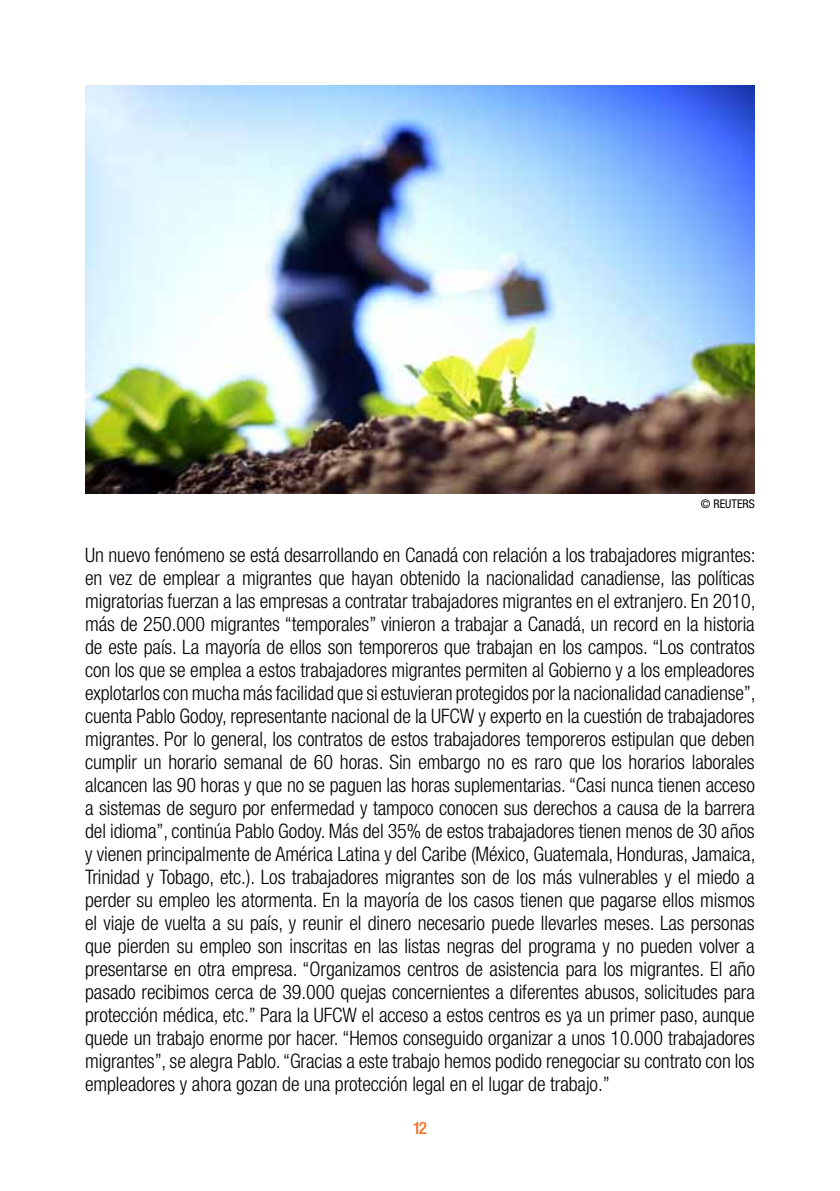
<style>
.page{position:relative;width:840px;height:1191px;background:#fff}
.page>*{position:absolute;margin:0;border:0;box-sizing:border-box;transform-origin:0 0}
.t1{font:300 condensed 20px/23px "Helvetica Neue LT Std";letter-spacing:-.005em;color:#000;text-align:justify}
.t2{font:500 condensed 17px "Helvetica Neue LT Std";color:#f37124}
.t3{font:condensed 12px "Helvetica Neue LT Std";color:#000}
</style>
<div class="page">
<img style="left:85px;top:85px;width:669px;height:408px">
<p class="t3" style="left:700px;top:496px;width:55px">© REUTERS</p>
<p class="t1" style="left:85px;top:543px;width:671px">Un nuevo fenómeno se está desarrollando en Canadá con relación a los trabajadores migrantes: en vez de emplear a migrantes que hayan obtenido la nacionalidad canadiense, las políticas migratorias fuerzan a las empresas a contratar trabajadores migrantes en el extranjero. En 2010, más de 250.000 migrantes “temporales” vinieron a trabajar a Canadá, un record en la historia de este país. La mayoría de ellos son temporeros que trabajan en los campos. “Los contratos con los que se emplea a estos trabajadores migrantes permiten al Gobierno y a los empleadores explotarlos con mucha más facilidad que si estuvieran protegidos por la nacionalidad canadiense”, cuenta Pablo Godoy, representante nacional de la UFCW y experto en la cuestión de trabajadores migrantes. Por lo general, los contratos de estos trabajadores temporeros estipulan que deben cumplir un horario semanal de 60 horas. Sin embargo no es raro que los horarios laborales alcancen las 90 horas y que no se paguen las horas suplementarias. “Casi nunca tienen acceso a sistemas de seguro por enfermedad y tampoco conocen sus derechos a causa de la barrera del idioma”, continúa Pablo Godoy. Más del 35% de estos trabajadores tienen menos de 30 años y vienen principalmente de América Latina y del Caribe (México, Guatemala, Honduras, Jamaica, Trinidad y Tobago, etc.). Los trabajadores migrantes son de los más vulnerables y el miedo a perder su empleo les atormenta. En la mayoría de los casos tienen que pagarse ellos mismos el viaje de vuelta a su país, y reunir el dinero necesario puede llevarles meses. Las personas que pierden su empleo son inscritas en las listas negras del programa y no pueden volver a presentarse en otra empresa. “Organizamos centros de asistencia para los migrantes. El año pasado recibimos cerca de 39.000 quejas concernientes a diferentes abusos, solicitudes para protección médica, etc.” Para la UFCW el acceso a estos centros es ya un primer paso, aunque quede un trabajo enorme por hacer. “Hemos conseguido organizar a unos 10.000 trabajadores migrantes”, se alegra Pablo. “Gracias a este trabajo hemos podido renegociar su contrato con los empleadores y ahora gozan de una protección legal en el lugar de trabajo.”</p>
<p class="t2" style="left:412px;top:1117px;width:16px">12</p>
</div>
